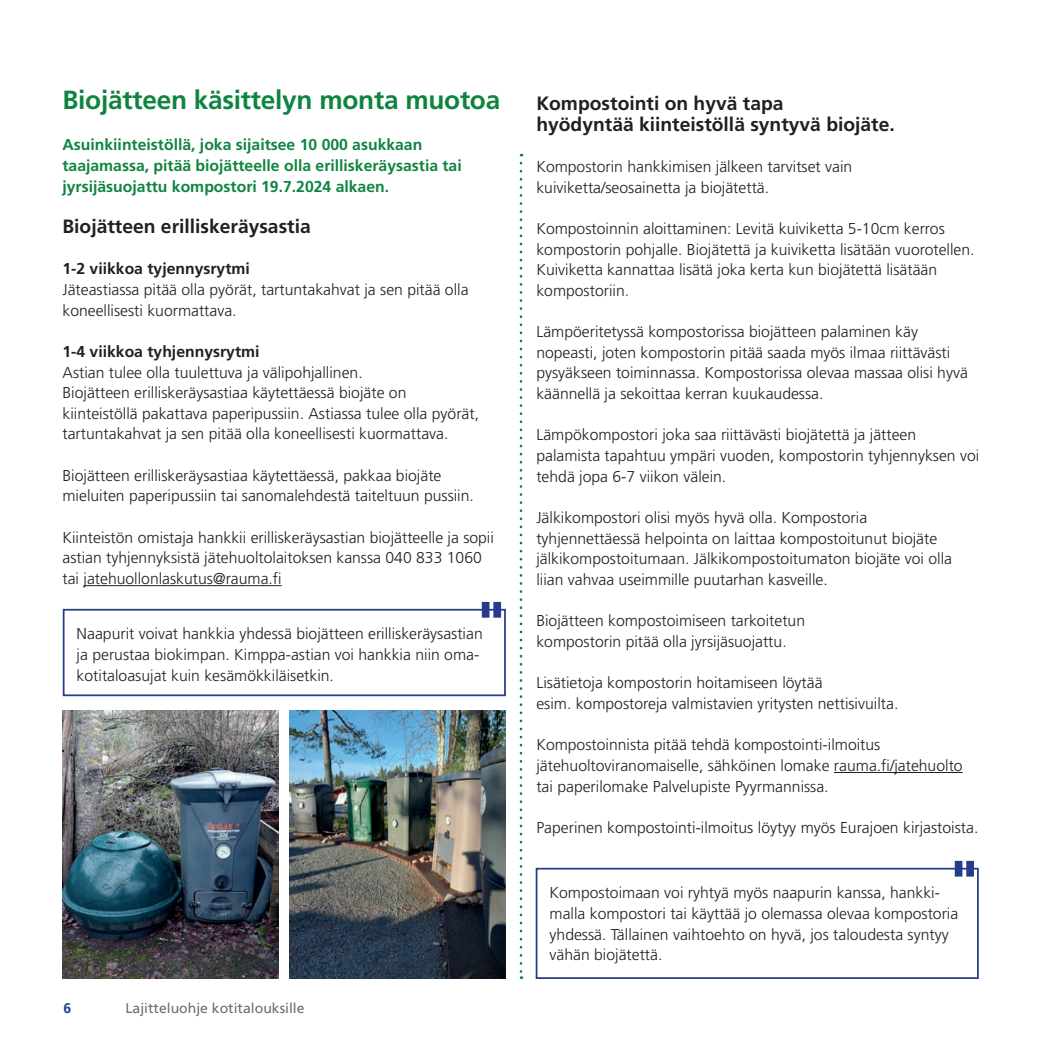
<style>
.page{position:relative;width:1042px;height:1042px;background:#fff}
.page>*{position:absolute;margin:0;border:0;box-sizing:border-box;transform-origin:0 0}
.t1{font:700 26.25px "Frutiger LT Pro";letter-spacing:-.01em;color:#0f8441}
.t2{font:700 19.25px/20.7px "Frutiger LT Pro";color:#231f20}
.t3{font:300 15.75px/20.7px "Frutiger LT Pro";color:#231f20}
.t4{font:700 15.75px/20.7px "Frutiger LT Pro";color:#0f8441}
.t5{font:700 15.75px "Frutiger LT Pro";color:#231f20}
.t6{font:14px "Frutiger LT Pro";color:#6c6d70}
.t7{font:700 14px "Frutiger LT Pro";color:#253c8a}
</style>
<div class="page">
<hr style="left:83px;top:585px;width:199px;height:1px;background:#231f20">
<hr style="left:834px;top:772px;width:128px;height:1px;background:#231f20">
<div style="left:63px;top:609px;width:443px;height:87px;border:2px solid #253c8a"></div>
<div style="left:536px;top:868px;width:443px;height:111px;border:2px solid #253c8a"></div>
<svg style="left:482px;top:602px;width:19px;height:16px"></svg>
<svg style="left:955px;top:861px;width:19px;height:15px"></svg>
<svg style="left:520px;top:163px;width:2px;height:816px"></svg>
<img style="left:63px;top:711px;width:216px;height:268px">
<img style="left:290px;top:711px;width:215px;height:268px">
<h1 class="t1" style="left:62px;top:84px;width:439px">Biojätteen käsittelyn monta muotoa</h1>
<p class="t4" style="left:62px;top:134px;width:401px">Asuinkiinteistöllä, joka sijaitsee 10 000 asukkaan taajamassa, pitää biojätteelle olla erilliskeräysastia tai jyrsijäsuojattu kompostori 19.7.2024 alkaen.</p>
<p class="t2" style="left:62px;top:216px;width:250px">Biojätteen erilliskeräysastia</p>
<p class="t5" style="left:62px;top:259px;width:189px">1-2 viikkoa tyjennysrytmi</p>
<p class="t3" style="left:62px;top:279px;width:408px">Jäteastiassa pitää olla pyörät, tartuntakahvat ja sen pitää olla koneellisesti kuormattava.</p>
<p class="t5" style="left:62px;top:342px;width:198px">1-4 viikkoa tyhjennysrytmi</p>
<p class="t3" style="left:62px;top:362px;width:418px">Astian tulee olla tuulettuva ja välipohjallinen.<br>Biojätteen erilliskeräysastiaa käytettäessä biojäte on kiinteistöllä pakattava paperipussiin. Astiassa tulee olla pyörät, tartuntakahvat ja sen pitää olla koneellisesti kuormattava.</p>
<p class="t3" style="left:62px;top:465px;width:413px">Biojätteen erilliskeräysastiaa käytettäessä, pakkaa biojäte mieluiten paperipussiin tai sanomalehdestä taiteltuun pussiin.</p>
<p class="t3" style="left:62px;top:527px;width:433px">Kiinteistön omistaja hankkii erilliskeräysastian biojätteelle ja sopii astian tyhjennyksistä jätehuoltolaitoksen kanssa 040 833 1060 tai jatehuollonlaskutus@rauma.fi</p>
<p class="t3" style="left:77px;top:623px;width:408px">Naapurit voivat hankkia yhdessä biojätteen erilliskeräysastian ja perustaa biokimpan. Kimppa-astian voi hankkia niin oma&shy;kotitaloasujat kuin kesämökkiläisetkin.</p>
<p class="t7" style="left:63px;top:999px;width:9px">6</p>
<p class="t6" style="left:126px;top:999px;width:180px">Lajitteluohje kotitalouksille</p>
<p class="t2" style="left:536px;top:93px;width:360px">Kompostointi on hyvä tapa<br>hyödyntää kiinteistöllä syntyvä biojäte.</p>
<p class="t3" style="left:536px;top:156px;width:317px">Kompostorin hankkimisen jälkeen tarvitset vain kuiviketta/seosainetta ja biojätettä.</p>
<p class="t3" style="left:536px;top:218px;width:440px">Kompostoinnin aloittaminen: Levitä kuiviketta 5-10cm kerros kompostorin pohjalle. Biojätettä ja kuiviketta lisätään vuorotellen.<br>Kuiviketta kannattaa lisätä joka kerta kun biojätettä lisätään kompostoriin.</p>
<p class="t3" style="left:536px;top:321px;width:433px">Lämpöeritetyssä kompostorissa biojätteen palaminen käy nopeasti, joten kompostorin pitää saada myös ilmaa riittävästi pysyäkseen toiminnassa. Kompostorissa olevaa massaa olisi hyvä käännellä ja sekoittaa kerran kuukaudessa.</p>
<p class="t3" style="left:536px;top:425px;width:444px">Lämpökompostori joka saa riittävästi biojätettä ja jätteen palamista tapahtuu ympäri vuoden, kompostorin tyhjennyksen voi tehdä jopa 6-7 viikon välein.</p>
<p class="t3" style="left:536px;top:507px;width:417px">Jälkikompostori olisi myös hyvä olla. Kompostoria tyhjennettäessä helpointa on laittaa kompostoitunut biojäte jälkikompostoitumaan. Jälkikompostoitumaton biojäte voi olla liian vahvaa useimmille puutarhan kasveille.</p>
<p class="t3" style="left:536px;top:610px;width:270px">Biojätteen kompostoimiseen tarkoitetun kompostorin pitää olla jyrsijäsuojattu.</p>
<p class="t3" style="left:536px;top:672px;width:363px">Lisätietoja kompostorin hoitamiseen löytää<br>esim. kompostoreja valmistavien yritysten nettisivuilta.</p>
<p class="t3" style="left:536px;top:734px;width:428px">Kompostoinnista pitää tehdä kompostointi-ilmoitus jätehuoltoviranomaiselle, sähköinen lomake rauma.fi/jatehuolto tai paperilomake Palvelupiste Pyyrmannissa.</p>
<p class="t3" style="left:536px;top:817px;width:443px">Paperinen kompostointi-ilmoitus löytyy myös Eurajoen kirjastoista.</p>
<p class="t3" style="left:549px;top:882px;width:410px">Kompostoimaan voi ryhtyä myös naapurin kanssa, hankki&shy;malla kompostori tai käyttää jo olemassa olevaa kompostoria yhdessä. Tällainen vaihtoehto on hyvä, jos taloudesta syntyy vähän biojätettä.</p>
</div>
